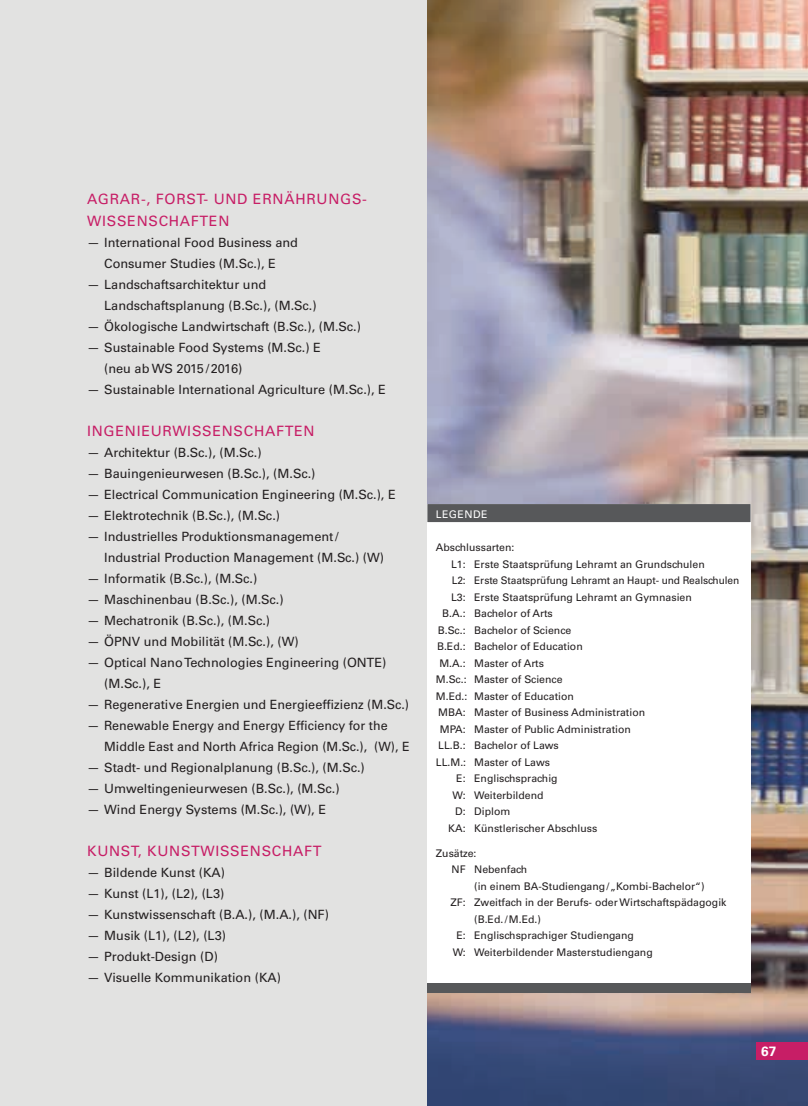
<style>
.page{position:relative;width:808px;height:1106px;background:#e2e2e1}
.page>*{position:absolute;margin:0;border:0;box-sizing:border-box;transform-origin:0 0}
.t1{font:14.25px "Univers LT";letter-spacing:.05em;color:#c71e66}
.t2{font:700 13.5px "Univers LT";color:#fff}
.t3{font:12.75px/21px "Univers LT";color:#231f20}
.t4{font:10.5px "Univers LT";color:#231f20}
.t5{font:10.5px "Univers LT";letter-spacing:.05em;color:#fff}
</style>
<div class="page">
<img style="left:427px;top:0;width:381px;height:1106px">
<div style="left:757px;top:1042px;width:51px;height:17px;background:#c71e66"></div>
<div style="left:427px;top:504px;width:323px;height:483px;background:#fff"></div>
<div style="left:427px;top:504px;width:323px;height:18px;background:#57585a"></div>
<div style="left:427px;top:982px;width:323px;height:10px;background:#57585a"></div>
<p class="t1" style="left:87px;top:191px;width:22px">Agrar</p>
<p class="t1" style="left:141px;top:191px;width:32px">-, Forst</p>
<p class="t1" style="left:204px;top:191px;width:22px">- und</p>
<p class="t1" style="left:253px;top:191px;width:21px">Ernährungs-</p>
<p class="t1" style="left:87px;top:212px;width:12px">wissenschaften</p>
<p class="t3" style="left:87px;top:231px;width:212px;text-align:center">— International Food Business and<br>Consumer Studies (M.Sc.), E</p>
<p class="t3" style="left:104px;top:273px;width:214px;text-indent:-17px">— Landschaftsarchitektur und<br>Landschaftsplanung (B.Sc.), (M.Sc.)</p>
<p class="t3" style="left:87px;top:315px;width:275px">— Ökologische Landwirtschaft (B.Sc.), (M.Sc.)</p>
<p class="t3" style="left:104px;top:336px;width:218px;text-indent:-17px">— Sustainable Food Systems (M.Sc.) E (neu ab WS 2015/2016)</p>
<p class="t3" style="left:87px;top:378px;width:300px">— Sustainable International Agriculture (M.Sc.), E</p>
<p class="t1" style="left:87px;top:422px;width:16px">Ingenieurwissenschaften</p>
<p class="t3" style="left:87px;top:441px;width:176px">— Architektur (B.Sc.), (M.Sc.)</p>
<p class="t3" style="left:87px;top:462px;width:230px">— Bauingenieurwesen (B.Sc.), (M.Sc.)</p>
<p class="t3" style="left:87px;top:483px;width:310px">— Electrical Communication Engineering (M.Sc.), E</p>
<p class="t3" style="left:87px;top:504px;width:194px">— Elektrotechnik (B.Sc.), (M.Sc.)</p>
<p class="t3" style="left:104px;top:525px;width:281px;text-indent:-17px">— Industrielles Produktionsmanagement/<br>Industrial Production Management (M.Sc.) (W)</p>
<p class="t3" style="left:87px;top:567px;width:172px">— Informatik (B.Sc.), (M.Sc.)</p>
<p class="t3" style="left:87px;top:588px;width:198px">— Maschinenbau (B.Sc.), (M.Sc.)</p>
<p class="t3" style="left:87px;top:609px;width:185px">— Mechatronik (B.Sc.), (M.Sc.)</p>
<p class="t3" style="left:87px;top:630px;width:213px">— ÖPNV und Mobilität (M.Sc.), (W)</p>
<p class="t3" style="left:104px;top:651px;width:284px;text-indent:-17px">— Optical Nano Technologies Engineering (ONTE) (M.Sc.), E</p>
<p class="t3" style="left:87px;top:693px;width:323px">— Regenerative Energien und Energieeffizienz (M.Sc.)</p>
<p class="t3" style="left:104px;top:714px;width:307px;text-indent:-17px">— Renewable Energy and Energy Efficiency for the<br>Middle East and North Africa Region (M.Sc.), (W), E</p>
<p class="t3" style="left:87px;top:756px;width:279px">— Stadt- und Regionalplanung (B.Sc.), (M.Sc.)</p>
<p class="t3" style="left:87px;top:777px;width:254px">— Umweltingenieurwesen (B.Sc.), (M.Sc.)</p>
<p class="t3" style="left:87px;top:798px;width:240px">— Wind Energy Systems (M.Sc.), (W), E</p>
<p class="t1" style="left:87px;top:842px;width:22px">Kunst</p>
<p class="t1" style="left:138px;top:842px;width:23px">, Kunstwissenschaft</p>
<p class="t3" style="left:87px;top:861px;width:139px">— Bildende Kunst (KA)</p>
<p class="t3" style="left:87px;top:882px;width:139px">— Kunst (L1), (L2), (L3)</p>
<p class="t3" style="left:87px;top:903px;width:243px">— Kunstwissenschaft (B.A.), (M.A.), (NF)</p>
<p class="t3" style="left:87px;top:924px;width:140px">— Musik (L1), (L2), (L3)</p>
<p class="t3" style="left:87px;top:945px;width:132px">— Produkt-Design (D)</p>
<p class="t3" style="left:87px;top:966px;width:195px">— Visuelle Kommunikation (KA)</p>
<p class="t5" style="left:436px;top:508px;width:53px">LEGENDE</p>
<p class="t4" style="left:436px;top:541px;width:80px">Abschlussarten:</p>
<p class="t4" style="left:451px;top:558px;width:255px">L1: Erste Staatsprüfung Lehramt an Grundschulen</p>
<p class="t4" style="left:452px;top:574px;width:289px">L2: Erste Staatsprüfung Lehramt an Haupt- und Realschulen</p>
<p class="t4" style="left:451px;top:591px;width:242px">L3: Erste Staatsprüfung Lehramt an Gymnasien</p>
<p class="t4" style="left:442px;top:607px;width:112px">B.A.: Bachelor of Arts</p>
<p class="t4" style="left:438px;top:624px;width:135px">B.Sc.: Bachelor of Science</p>
<p class="t4" style="left:437px;top:640px;width:147px">B.Ed.: Bachelor of Education</p>
<p class="t4" style="left:439px;top:657px;width:106px">M.A.: Master of Arts</p>
<p class="t4" style="left:436px;top:673px;width:128px">M.Sc.: Master of Science</p>
<p class="t4" style="left:436px;top:690px;width:140px">M.Ed.: Master of Education</p>
<p class="t4" style="left:438px;top:706px;width:208px">MBA: Master of Business Administration</p>
<p class="t4" style="left:440px;top:723px;width:193px">MPA: Master of Public Administration</p>
<p class="t4" style="left:438px;top:739px;width:122px">LL.B.: Bachelor of Laws</p>
<p class="t4" style="left:436px;top:756px;width:116px">LL.M.: Master of Laws</p>
<p class="t4" style="left:456px;top:772px;width:103px">E: Englischsprachig</p>
<p class="t4" style="left:453px;top:789px;width:92px">W: Weiterbildend</p>
<p class="t4" style="left:455px;top:805px;width:57px">D: Diplom</p>
<p class="t4" style="left:448px;top:822px;width:151px">KA: Künstlerischer Abschluss</p>
<p class="t4" style="left:436px;top:847px;width:42px">Zusätze:</p>
<p class="t4" style="left:452px;top:863px;width:77px">NF Nebenfach</p>
<p class="t4" style="left:474px;top:880px;width:232px">(in einem BA-Studiengang/„Kombi-Bachelor“)</p>
<p class="t4" style="left:450px;top:896px;width:277px">ZF: Zweitfach in der Berufs- oder Wirtschaftspädagogik</p>
<p class="t4" style="left:474px;top:913px;width:68px">(B.Ed./M.Ed.)</p>
<p class="t4" style="left:456px;top:929px;width:179px">E: Englischsprachiger Studiengang</p>
<p class="t4" style="left:453px;top:946px;width:202px">W: Weiterbildender Masterstudiengang</p>
<p class="t2" style="left:761px;top:1043px;width:17px">67</p>
</div>
